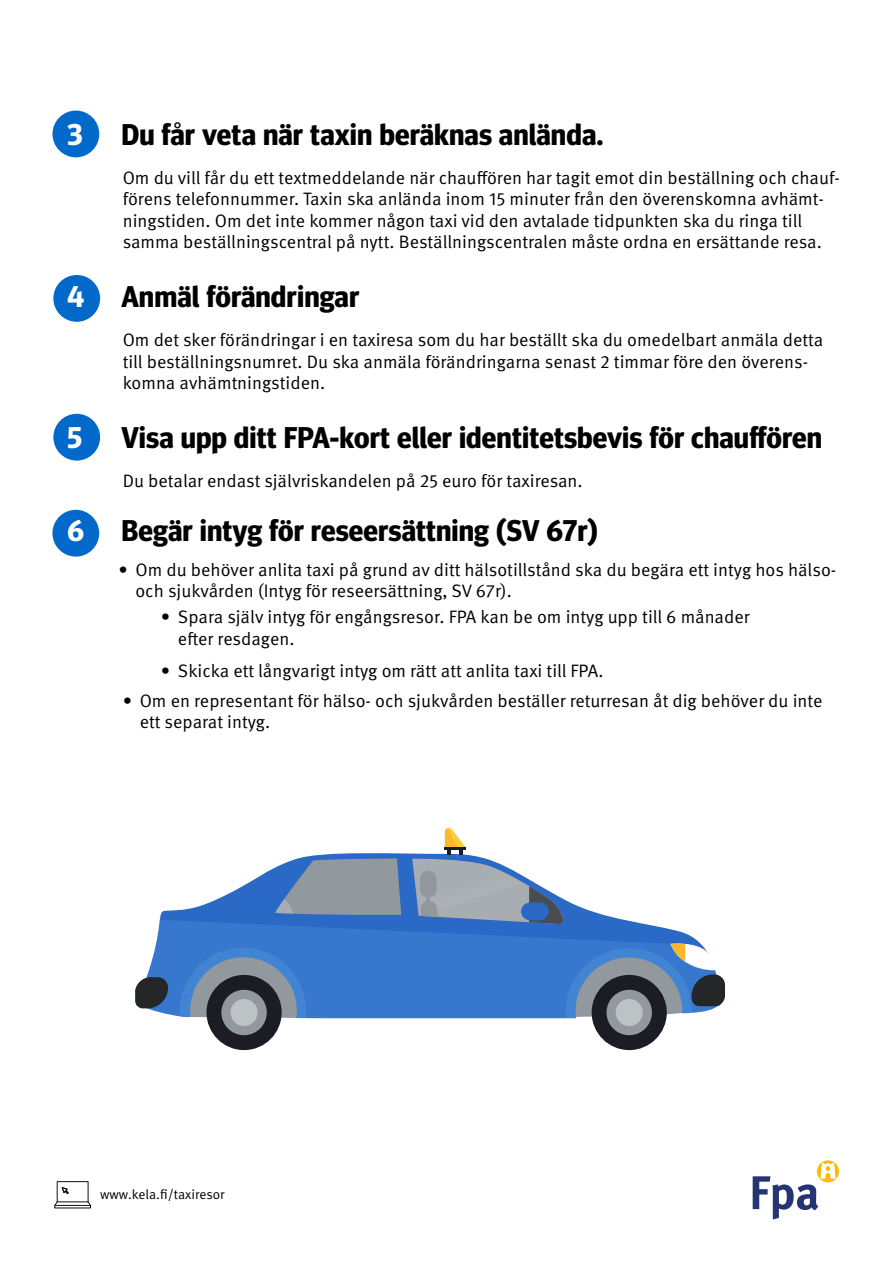
<style>
.page{position:relative;width:893px;height:1263px;background:#fff}
.page>*{position:absolute;margin:0;border:0;box-sizing:border-box;transform-origin:0 0}
.H2_Väliotsikko{font:700 30px "Meta Headline Pro";letter-spacing:.005em;color:#000}
.H2_Väliotsikko-2{font:700 30px "Meta Headline Pro";color:#fff}
.P_Leipäteksti_liehu{font:18px/21.6px "Meta Pro Norm";color:#000}
.P_Bulletit_leipäteks{font:18px/21.6px "Meta Pro Norm";color:#000}
.P_Alatunnisteen_teks{font:13.5px "Meta Pro Norm";color:#000}
.s1{color:#fff}
</style>
<div class="page">
<svg style="left:817px;top:1160px;width:22px;height:22px"></svg>
<svg style="left:753px;top:1163px;width:83px;height:56px"></svg>
<div style="left:52px;top:111px;width:47px;height:46px;background:#0069c9;border-radius:50%"></div>
<div style="left:53px;top:275px;width:47px;height:47px;background:#0069c9;border-radius:50%"></div>
<div style="left:53px;top:414px;width:47px;height:47px;background:#0069c9;border-radius:50%"></div>
<div style="left:52px;top:510px;width:47px;height:47px;background:#0069c9;border-radius:50%"></div>
<div style="left:57px;top:1181px;width:32px;height:21px;border:1px solid #13110c"></div>
<svg style="left:54px;top:1186px;width:37px;height:22px"></svg>
<svg style="left:160px;top:853px;width:452px;height:64px"></svg>
<svg style="left:140px;top:917px;width:558px;height:101px;fill:#3778ce"></svg>
<div style="left:592px;top:975px;width:75px;height:75px;background:#1c1c25;border-radius:50%"></div>
<div style="left:606px;top:990px;width:46px;height:45px;background:#91999e;border-radius:50%"></div>
<div style="left:616px;top:999px;width:27px;height:27px;background:#bdc2c5;border-radius:50%"></div>
<div style="left:206px;top:975px;width:76px;height:75px;background:#1c1c25;border-radius:50%"></div>
<div style="left:221px;top:990px;width:46px;height:45px;background:#91999e;border-radius:50%"></div>
<div style="left:231px;top:999px;width:27px;height:27px;background:#bdc2c5;border-radius:50%"></div>
<svg style="left:275px;top:858px;width:126px;height:57px"></svg>
<svg style="left:566px;top:941px;width:159px;height:77px"></svg>
<svg style="left:135px;top:977px;width:33px;height:31px"></svg>
<svg style="left:412px;top:828px;width:152px;height:96px"></svg>
<hr style="left:445px;top:848px;width:21px;height:2px;background:#1c1c25">
<h2 class="H2_Väliotsikko-2" style="left:67px;top:111px;width:17px">3</h2>
<h2 class="H2_Väliotsikko" style="left:121px;top:111px;width:483px">Du får veta när taxin beräknas anlända.</h2>
<p class="P_Leipäteksti_liehu" style="left:123px;top:165px;width:719px">Om du vill får du ett textmeddelande när chauffören har tagit emot din beställning och chauf&shy;förens telefonnummer. Taxin ska anlända inom 15 minuter från den överenskomna avhämt&shy;ningstiden. Om det inte kommer någon taxi vid den avtalade tidpunkten ska du ringa till samma beställningscentral på nytt. Beställningscentralen måste ordna en ersättande resa.</p>
<h2 class="H2_Väliotsikko" style="left:67px;top:273px;width:293px"><span class="s1">4</span> Anmäl förändringar</h2>
<p class="P_Leipäteksti_liehu" style="left:123px;top:328px;width:702px">Om det sker förändringar i en taxiresa som du har beställt ska du omedelbart anmäla detta till beställningsnumret. Du ska anmäla förändringarna senast 2 timmar före den överens&shy;komna avhämtningstiden.</p>
<h2 class="H2_Väliotsikko-2" style="left:67px;top:414px;width:16px">5</h2>
<h2 class="H2_Väliotsikko" style="left:121px;top:414px;width:702px">Visa upp ditt FPA-kort eller identitetsbevis för chauffören</h2>
<p class="P_Leipäteksti_liehu" style="left:123px;top:468px;width:462px">Du betalar endast självriskandelen på 25 euro för taxiresan.</p>
<h2 class="H2_Väliotsikko" style="left:67px;top:507px;width:532px"><span class="s1">6</span> Begär intyg för reseersättning (SV 67r)</h2>
<p class="P_Bulletit_leipäteks" style="left:135px;top:557px;width:702px;text-indent:-17px">• Om du behöver anlita taxi på grund av ditt hälsotillstånd ska du begära ett intyg hos hälso&shy;och sjukvården (Intyg för reseersättning, SV 67r).</p>
<p class="P_Leipäteksti_liehu" style="left:178px;top:605px;width:573px;text-indent:-17px">• Spara själv intyg för engångsresor. FPA kan be om intyg upp till 6 månader efter resdagen.</p>
<p class="P_Leipäteksti_liehu" style="left:161px;top:658px;width:444px">• Skicka ett långvarigt intyg om rätt att anlita taxi till FPA.</p>
<p class="P_Bulletit_leipäteks" style="left:140px;top:689px;width:684px;text-indent:-17px">• Om en representant för hälso- och sjukvården beställer returresan åt dig behöver du inte ett separat intyg.</p>
<p class="P_Alatunnisteen_teks" style="left:100px;top:1184px;width:126px">www.kela.fi/taxiresor</p>
</div>
